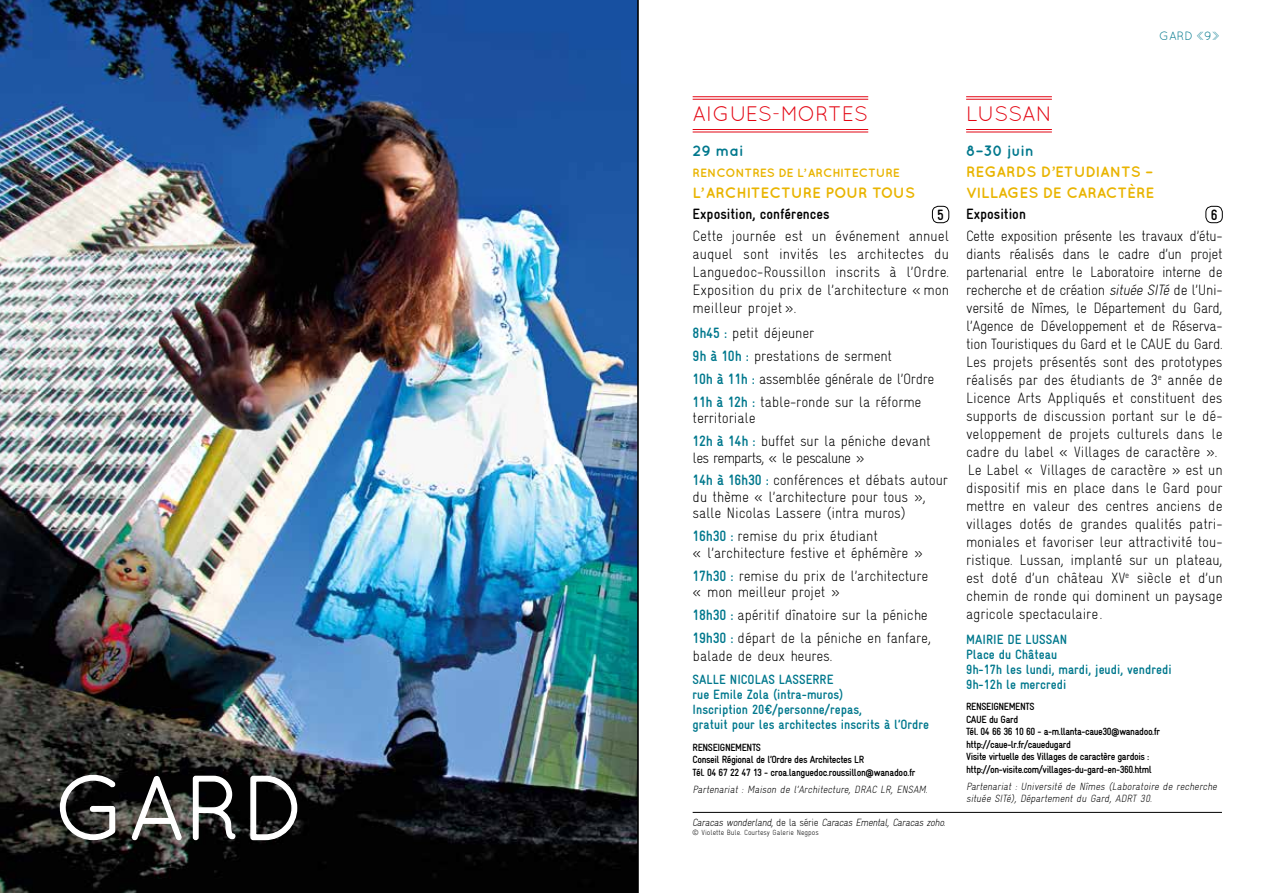
<style>
.page{position:relative;width:1276px;height:893px;background:#fff}
.page>*{position:absolute;margin:0;border:0;box-sizing:border-box;transform-origin:0 0}
.t1{font:90px "Quicksand";color:#fff}
.t2{font:21px "Quicksand";color:#e30613}
.t3{font:300 condensed 15px/18px "Gravur";letter-spacing:-.01em;color:#000}
.t4{font:700 15px/21px "Quicksand";color:#e9b400}
.t5{font:300 condensed 15px/22.8px "Gravur";letter-spacing:-.03em;color:#000}
.t6{font:700 condensed 15px "Gravur";color:#000}
.t7{font:700 15px "Quicksand";color:#00788d}
.t8{font:700 condensed 13.5px/15px "Gravur";color:#00788d}
.t9{font:700 12px "Quicksand";color:#e9b400}
.t10{font:12px "Quicksand";color:#00788d}
.t11{font:700 condensed 10.5px/12.6px "Gravur";letter-spacing:-.04em;color:#000}
.t12{font:italic 300 condensed 10.5px/12.6px "Gravur";color:#000}
.t13{font:300 condensed 7.5px "Gravur";color:#000}
.s1{font-weight:300}
.s2{font-weight:700;color:#00788d}
.s3{font-style:italic}
.s4{font-style:normal}
</style>
<div class="page">
<hr style="left:692px;top:812px;width:530px;height:1px;background:#000">
<hr style="left:638px;top:0;width:1px;height:893px;background:#000">
<img style="left:0;top:0;width:638px;height:893px">
<svg style="left:59px;top:774px;width:57px;height:67px;background:#3c3c3a"></svg>
<svg style="left:132px;top:775px;width:49px;height:66px;background:#474644"></svg>
<svg style="left:192px;top:775px;width:44px;height:66px;background:#393a39"></svg>
<svg style="left:250px;top:775px;width:48px;height:66px;background:#333"></svg>
<hr style="left:692px;top:96px;width:176px;height:1px;background:#e30613">
<hr style="left:692px;top:99px;width:176px;height:1px;background:#e30613">
<hr style="left:692px;top:129px;width:176px;height:1px;background:#e30613">
<hr style="left:692px;top:132px;width:176px;height:1px;background:#e30613">
<hr style="left:966px;top:96px;width:86px;height:1px;background:#e30613">
<hr style="left:966px;top:99px;width:86px;height:1px;background:#e30613">
<hr style="left:966px;top:129px;width:86px;height:1px;background:#e30613">
<hr style="left:966px;top:132px;width:86px;height:1px;background:#e30613">
<div style="left:932px;top:206px;width:17px;height:17px;border:1px solid #000;border-radius:6px"></div>
<div style="left:1205px;top:206px;width:17px;height:17px;border:1px solid #000;border-radius:6px"></div>
<h1 class="t1" style="left:54px;top:756px;width:254px">GARD</h1>
<p class="t10" style="left:1159px;top:29px;width:63px">GARD <span class="s1">&lt;&lt;</span>9<span class="s1">&gt;&gt;</span></p>
<h2 class="t2" style="left:692px;top:101px;width:120px">AIG UES-MORTES</h2>
<p class="t7" style="left:692px;top:141px;width:52px">29 MAI</p>
<p class="t9" style="left:692px;top:165px;width:61px">RENCONTRES</p>
<p class="t9" style="left:778px;top:165px;width:36px">DE L’ ARCHITECTURE</p>
<p class="t4" style="left:692px;top:182px;width:22px">L’ ARCHITECTURE</p>
<p class="t4" style="left:825px;top:182px;width:11px">POUR</p>
<p class="t4" style="left:872px;top:182px;width:12px">TOUS</p>
<p class="t6" style="left:692px;top:205px;width:138px">Exposition, conférences</p>
<p class="t3" style="left:692px;top:227px;width:258px;text-align:justify">Cette journée est un événement annuel auquel sont invités les architectes du Languedoc-Roussillon inscrits à l’Ordre.<br>Exposition du prix de l’architecture «mon meilleur projet».</p>
<p class="t3" style="left:692px;top:321px;width:243px;line-height:22.8px"><span class="s2">8h45 :</span> petit déjeuner<br><span class="s2">9h à 10h :</span> prestations de serment<br><span class="s2">10h à 11h :</span> assemblée générale de l’Ordre<br><span class="s2">11h à 12h :</span> table-ronde sur la réforme</p>
<p class="t3" style="left:692px;top:407px;width:240px;line-height:22.8px">territoriale<br><span class="s2">12h à 14h :</span> buffet sur la péniche devant</p>
<p class="t5" style="left:692px;top:446px;width:257px">les remparts, « le pescalune »<br><span class="s2">14h à 16h30 :</span> conférences et débats autour</p>
<p class="t3" style="left:692px;top:488px;width:234px;line-height:16.5px">du thème « l’architecture pour tous », salle N icolas Lassere (intra muros)</p>
<p class="t3" style="left:692px;top:528px;width:232px;line-height:16.5px"><span class="s2">16h30 :</span> remise du prix étudiant<br>« l’architecture festive et éphémère »</p>
<p class="t3" style="left:692px;top:567px;width:237px;line-height:16.5px"><span class="s2">17h30 :</span> remise du prix de l’architecture « mon meilleur projet »</p>
<p class="t3" style="left:692px;top:603px;width:240px;line-height:22.8px"><span class="s2">18h30 :</span> apéritif dînatoire sur la péniche<br><span class="s2">19h30 :</span> départ de la péniche en fanfare,</p>
<p class="t3" style="left:692px;top:647px;width:141px">balade de deux heures.</p>
<p class="t8" style="left:692px;top:672px;width:56px">Salle Nicolas</p>
<h2 class="t2" style="left:966px;top:101px;width:87px">LUSSAN</h2>
<p class="t7" style="left:966px;top:141px;width:69px">8–30 JUIN</p>
<p class="t4" style="left:966px;top:161px;width:188px">REGARDS D’ETUDIANTS –<br>VILLAGES</p>
<p class="t4" style="left:1043px;top:182px;width:35px">DE CARACT</p>
<p class="t4" style="left:1127px;top:182px;width:18px">ÈRE</p>
<p class="t6" style="left:966px;top:205px;width:61px">Exposition</p>
<p class="t3" style="left:966px;top:227px;width:258px">Cette exposition présente les travaux d’étu&shy;diants réalisés dans le cadre d’un projet partenarial entre le Laboratoire interne de recherche et de création <span class="s3">située Sité</span> de l’U ni&shy;versité de Nîmes, le Département du Gard, l’Agence de Développement et de Réserva&shy;tion Touristiques du Gard et le CAUE du Gard.<br>Les projets présentés sont des prototypes réalisés par des étudiants de 3<sup>e</sup> année de Licence Arts Appliqués et constituent des supports de discussion portant sur le dé&shy;veloppement de projets culturels dans le cadre du label « Villages de caractère ».<br>Le Label « Villages de caractère » est un dispositif mis en place dans le Gard pour mettre en valeur des centres anciens de villages dotés de grandes qualités patri&shy;moniales et favoriser leur attractivité tou&shy;ristique. Lussan, implanté sur un plateau, est doté d’un château XV<sup>e</sup> siècle et d’un chemin de ronde qui dominent un paysage agricole spectaculaire.</p>
<p class="t8" style="left:966px;top:632px;width:207px">Mairie de Lussan<br>Place du Château<br>9h-17h les lundi, mardi, jeudi, vendredi<br>9h-12h le mercredi</p>
<p class="t11" style="left:966px;top:700px;width:195px">RENSEIGNEMENTS<br>CAUE du Gard<br>Tél. 04 66 36 10 60 - a-m.llanta-caue30@wanadoo.fr http://caue-lr.fr/cauedugard<br>Visite virtuelle des Villages de caractère gardois : http://on-visite.com/villages-du-gard-en-360.html</p>
<p class="t12" style="left:966px;top:780px;width:255px">Partenariat : U niversité de Nîmes (Laboratoire de recherche située Sité), Département du Gard, ADRT 30.</p>
<p class="t6" style="left:937px;top:206px;width:8px">5</p>
<p class="t6" style="left:1210px;top:206px;width:8px">6</p>
<p class="t8" style="left:692px;top:672px;width:238px;text-indent:86px">Lasserre<br>rue Emile Zola (intra-muros)<br>I nscription 20€/personne/repas,<br>gratuit pour les architectes inscrits à l’Ordre</p>
<p class="t11" style="left:692px;top:741px;width:224px">RENSEIGNEMENTS<br>Conseil Régional de l’Ordre des Architectes LR<br>Tél. 04 67 22 47 13 - croa.languedoc.roussillon@wanadoo.fr</p>
<p class="t12" style="left:692px;top:783px;width:239px">Partenariat : Maison de l’Architecture, DRAC LR, ensam.</p>
<p class="t12" style="left:692px;top:816px;width:257px">Caracas wonderland<span class="s4">, d e l a s é r i e</span> Caracas Emental, Caracas zoho.</p>
<p class="t13" style="left:692px;top:829px;width:128px">© Violette Bule. Courtesy Galerie N egpos</p>
</div>
